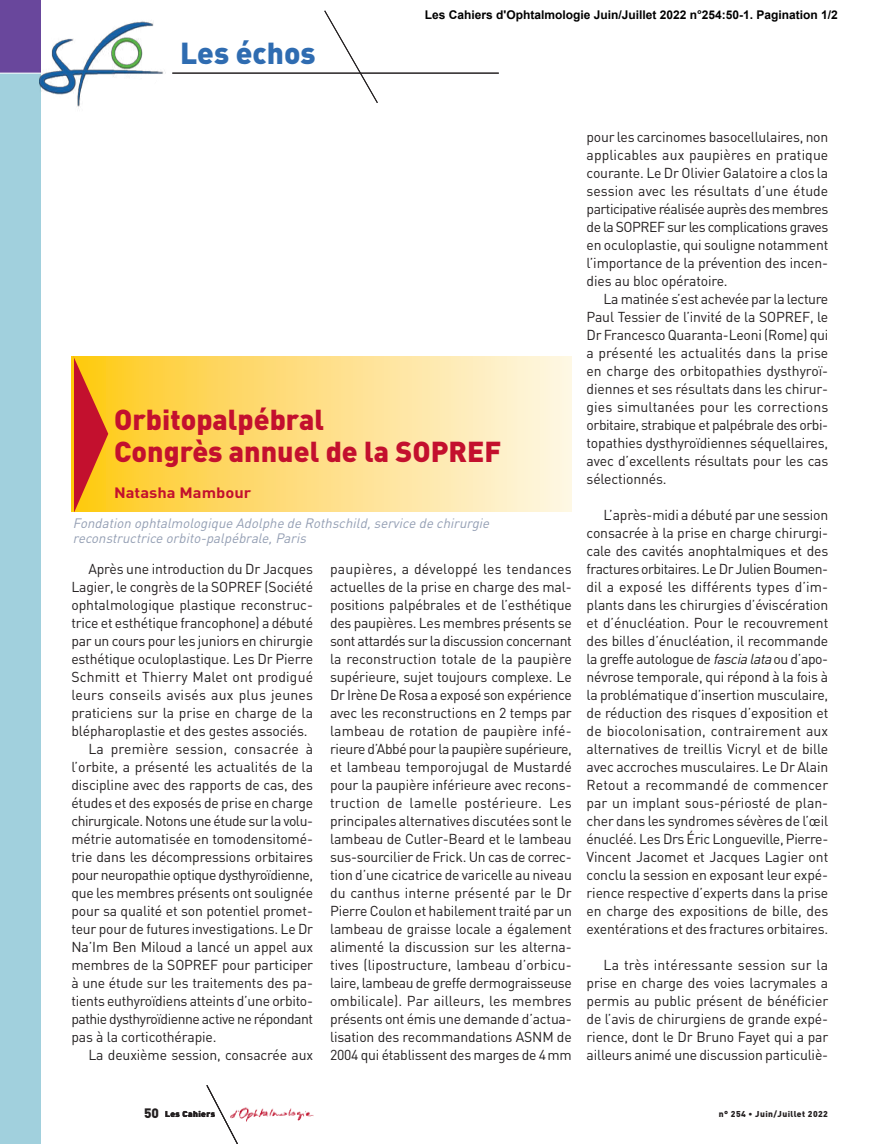
<style>
.page{position:relative;width:889px;height:1144px;background:#fff}
.page>*{position:absolute;margin:0;border:0;box-sizing:border-box;transform-origin:0 0}
.t1{font:900 30px "DIN";color:#2f6cb1}
.t2{font:900 28.5px/31.5px "DIN";color:#c3102e}
.t3{font:700 14.85px "DIN";color:#c3102e;scale:1.11 1}
.t4{font:14.25px/18px "DIN";letter-spacing:-.01em;color:#231f20;text-align:justify}
.t5{font:14.25px "DIN";letter-spacing:-.035em;color:#231f20}
.t6{font:14.25px "DIN";letter-spacing:.015em;color:#231f20}
.t7{font:14.25px "DIN";letter-spacing:-.03em;color:#231f20}
.t8{font:14.25px "DIN";letter-spacing:.01em;color:#231f20}
.t9{font:italic 13.5px/15px "DIN";color:#939eb3}
.t10{font:700 12px "Arial";color:#000}
.t11{font:900 8.4px "DIN";letter-spacing:.05em;color:#231f20}
.s1{font-style:italic}
.s2{font-size:13.5px}
</style>
<div class="page">
<img style="left:252px;top:1108px;width:62px;height:13px">
<div style="left:0;top:0;width:40px;height:1144px;background:#a1d0dd"></div>
<div style="left:0;top:0;width:40px;height:73px;background:#69479c"></div>
<hr style="left:0;top:73px;width:45px;height:1px;background:#fff">
<img style="left:33px;top:30px;width:133px;height:93px">
<svg style="left:324px;top:10px;width:54px;height:93px"></svg>
<svg style="left:82px;top:77px;width:74px;height:44px"></svg>
<hr style="left:172px;top:73px;width:327px;height:1px;background:#231f20">
<svg style="left:206px;top:1085px;width:46px;height:59px"></svg>
<div style="left:71px;top:357px;width:501px;height:155px;background:linear-gradient(to right,#ffc820,#fef7e8)"></div>
<svg style="left:74px;top:357px;width:34px;height:155px;background:#e06d23"></svg>
<h1 class="t1" style="left:180px;top:35px;width:137px">Les échos</h1>
<p class="t10" style="left:425px;top:7px;width:415px">Les Cahiers d'Ophtalmologie Juin/Juillet 2022 n°254:50-1. Pagination 1/2</p>
<h2 class="t2" style="left:114px;top:404px;width:389px">Orbitopalpébral<br>Congrès annuel de la SOPREF</h2>
<p class="t3" style="left:114px;top:486px;width:125px">Natasha Mambour</p>
<p class="t9" style="left:73px;top:516px;width:421px">Fondation ophtalmologique Adolphe de Rothschild,service de chirurgie reconstructrice orbito-palpébrale,Paris</p>
<p class="t4" style="left:88px;top:560px;width:226px">Après une introduction du Dr Jacques</p>
<p class="t4" style="left:71px;top:578px;width:243px">Lagier, le congrès de la SOPREF (Société</p>
<p class="t4" style="left:71px;top:596px;width:243px">ophtalmologique plastique reconstruc-</p>
<p class="t4" style="left:71px;top:614px;width:243px">trice et esthétique francophone) a débuté</p>
<p class="t4" style="left:71px;top:632px;width:243px">par un cours pour les juniors en chirurgie</p>
<p class="t4" style="left:71px;top:650px;width:243px">esthétique oculoplastique. Les Dr Pierre</p>
<p class="t8" style="left:71px;top:669px;width:243px">Schmitt et Thierry Malet ont prodigué</p>
<p class="t6" style="left:71px;top:687px;width:243px">leurs conseils avisés aux plus jeunes</p>
<p class="t4" style="left:71px;top:704px;width:243px">praticiens sur la prise en charge de la</p>
<p class="t4" style="left:71px;top:722px;width:238px">blépharoplastie et des gestes associés.</p>
<p class="t6" style="left:88px;top:741px;width:226px">La première session, consacrée à</p>
<p class="t4" style="left:71px;top:758px;width:243px">l’orbite, a présenté les actualités de la</p>
<p class="t4" style="left:71px;top:776px;width:243px">discipline avec des rapports de cas, des</p>
<p class="t4" style="left:71px;top:794px;width:243px">études et des exposés de prise en charge</p>
<p class="t5" style="left:71px;top:813px;width:243px">chirurgicale. Notons une étude sur la volu-</p>
<p class="t4" style="left:71px;top:830px;width:243px">métrie automatisée en tomodensitomé-</p>
<p class="t4" style="left:71px;top:848px;width:243px">trie dans les décompressions orbitaires</p>
<p class="t7" style="left:71px;top:867px;width:243px">pour neuropathie optique dysthyroïdienne,</p>
<p class="t4" style="left:71px;top:884px;width:243px">que les membres présents ont soulignée</p>
<p class="t4" style="left:71px;top:902px;width:243px">pour sa qualité et son potentiel promet-</p>
<p class="t4" style="left:71px;top:920px;width:243px">teur pour de futures investigations. Le Dr</p>
<p class="t4" style="left:71px;top:938px;width:243px">Na’Im Ben Miloud a lancé un appel aux</p>
<p class="t4" style="left:71px;top:956px;width:243px">membres de la SOPREF pour participer</p>
<p class="t4" style="left:71px;top:974px;width:243px">à une étude sur les traitements des pa -</p>
<p class="t4" style="left:71px;top:992px;width:243px">tients euthyroïdiens atteints d’une orbito -</p>
<p class="t5" style="left:71px;top:1011px;width:243px">pathie dysthyroïdienne active ne répondant</p>
<p class="t4" style="left:71px;top:1028px;width:147px">pas à la corticothérapie.</p>
<p class="t4" style="left:88px;top:1046px;width:226px">La deuxième session, consacrée aux</p>
<p class="t4" style="left:330px;top:560px;width:243px">paupières, a développé les tendances actuelles de la prise en charge des mal&shy;positions palpébrales et de l’esthétique des paupières. Les membres présents se sont attardés sur la discussion concernant la reconstruction totale de la paupière supérieure, sujet toujours complexe. Le Dr Irène De Rosa a exposé son expérience avec les reconstructions en 2 temps par lambeau de rotation de paupière infé&shy;rieure d’Abbé pour la paupière supérieure, et lambeau temporojugal de Mustardé pour la paupière inférieure avec recons&shy;truction de lamelle postérieure. Les principales alternatives discutées sont le lambeau de Cutler-Beard et le lambeau sus-sourcilier de Frick. Un cas de correc - tion d’une cicatrice de varicelle au niveau du canthus interne présenté par le Dr Pierre Coulon et habilement traité par un lambeau de graisse locale a également alimenté la discussion sur les alterna&shy;tives (lipostructure, lambeau d’orbicu&shy;laire, lambeau de greffe dermograisseuse ombilicale). Par ailleurs, les membres présents ont émis une demande d’actua - lisation des recommandations ASNM de 2004 qui établissent des marges de 4 mm</p>
<p class="t4" style="left:586px;top:128px;width:243px">pour les carcinomes basocellulaires, non applicables aux paupières en pratique courante. Le Dr Olivier Galatoire a clos la session avec les résultats d’une étude participative réalisée auprès des membres de la SOPREF sur les complications graves en oculoplastie, qui souligne notamment l’importance de la prévention des incen&shy;dies au bloc opératoire.</p>
<p class="t4" style="left:586px;top:290px;width:243px;text-indent:17px">La matinée s’est achevée par la lecture Paul Tessier de l’invité de la SOPREF, le Dr Francesco Quaranta-Leoni (Rome) qui a présenté les actualités dans la prise en charge des orbitopathies dysthyroï&shy;diennes et ses résultats dans les chirur&shy;gies simultanées pour les corrections orbitaire, strabique et palpébrale des orbi&shy;topathies dysthyroïdiennes séquellaires, avec d’excellents résultats pour les cas sélectionnés.</p>
<p class="t4" style="left:586px;top:506px;width:243px;text-indent:17px">L’après-midi a débuté par une session consacrée à la prise en charge chirurgi&shy;cale des cavités anophtalmiques et des fractures orbitaires. Le Dr Julien Boumen - dil a exposé les différents types d’im&shy;plants dans les chirurgies d’éviscération et d’énucléation. Pour le recouvrement des billes d’énucléation, il recommande la greffe autologue de <span class="s1">fascialata</span>ou d’apo&shy;névrose temporale, qui répond à la fois à la problématique d’insertion musculaire, de réduction des risques d’exposition et de biocolonisation, contrairement aux alternatives de treillis Vicryl et de bille avec accroches musculaires. Le Dr Alain Retout a recommandé de commencer par un implant sous-périosté de plan&shy;cher dans les syndromes sévères de l’œil énucléé. Les Drs Éric Longueville, Pierre-Vincent Jacomet et Jacques Lagier ont conclu la session en exposant leur expé&shy;rience respective d’experts dans la prise en charge des expositions de bille, des exentérations et des fractures orbitaires.</p>
<p class="t4" style="left:586px;top:956px;width:243px;text-indent:17px">La très intéressante session sur la prise en charge des voies lacrymales a permis au public présent de bénéficier de l’avis de chirurgiens de grande expé&shy;rience, dont le Dr Bruno Fayet qui a par ailleurs animé une discussion particuliè-</p>
<p class="t11" style="left:144px;top:1109px;width:72px"><span class="s2">50</span> Les Cahiers</p>
<p class="t11" style="left:719px;top:1109px;width:111px">n° 254 • Juin/Juillet 2022</p>
</div>
